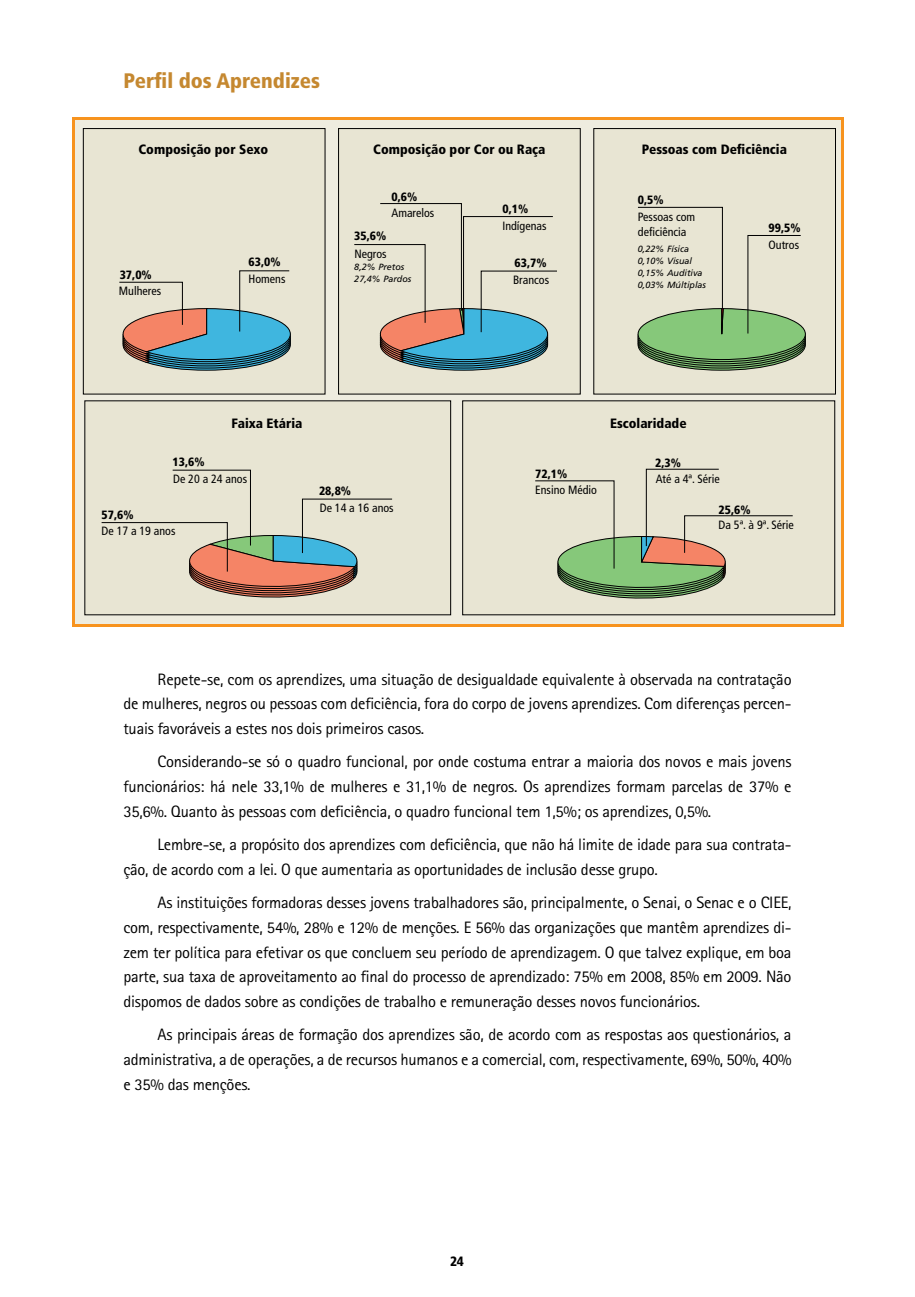
<style>
.page{position:relative;width:915px;height:1297px;background:#fff}
.page>*{position:absolute;margin:0;border:0;box-sizing:border-box;transform-origin:0 0}
.t1{font:900 condensed 21px "Frutiger LT Std";color:#c58830}
.t2{font:16.5px/24.8px "Rotis Sans Serif";letter-spacing:-.015em;color:#000;text-align:justify}
.t3{font:900 condensed 13.5px "Frutiger LT Std";color:#000}
.t4{font:condensed 12px/14.4px "Frutiger LT Std";color:#000}
.t5{font:900 condensed 12px "Frutiger LT Std";color:#000}
.t6{font:italic 9px/12px "Frutiger LT Std";color:#000}
</style>
<div class="page">
<svg style="left:72px;top:117px;width:771px;height:510px;background:#f5a546"></svg>
<div style="left:75px;top:120px;width:765px;height:503px;background:#eeecdf"></div>
<div style="left:83px;top:129px;width:242px;height:265px;background:#e8e5d3"></div>
<div style="left:83px;top:128px;width:242px;height:266px;border:1px solid #000"></div>
<div style="left:85px;top:401px;width:365px;height:214px;background:#e8e5d3"></div>
<div style="left:462px;top:401px;width:372px;height:214px;background:#e8e5d3"></div>
<div style="left:338px;top:129px;width:242px;height:265px;background:#e8e5d3"></div>
<div style="left:338px;top:128px;width:242px;height:266px;border:1px solid #000"></div>
<div style="left:593px;top:129px;width:242px;height:265px;background:#e8e5d3"></div>
<svg style="left:119px;top:270px;width:172px;height:101px"></svg>
<svg style="left:354px;top:203px;width:203px;height:168px"></svg>
<svg style="left:637px;top:207px;width:168px;height:163px"></svg>
<svg style="left:101px;top:470px;width:291px;height:128px"></svg>
<svg style="left:535px;top:469px;width:257px;height:130px"></svg>
<p class="t1" style="left:123px;top:68px;width:198px">Perfil dos Aprendizes</p>
<p class="t3" style="left:138px;top:141px;width:131px">Composição por Sexo</p>
<p class="t3" style="left:373px;top:141px;width:174px">Composição por Cor ou Raça</p>
<p class="t3" style="left:641px;top:141px;width:147px">Pessoas com Deficiência</p>
<p class="t5" style="left:248px;top:255px;width:34px">63,0%</p>
<p class="t5" style="left:120px;top:267px;width:34px">37,0%</p>
<p class="t4" style="left:248px;top:272px;width:38px">Homens</p>
<p class="t4" style="left:119px;top:284px;width:44px">Mulheres</p>
<p class="t5" style="left:391px;top:189px;width:27px">0,6%</p>
<p class="t4" style="left:391px;top:205px;width:44px">Amarelos</p>
<p class="t5" style="left:354px;top:229px;width:34px">35,6%</p>
<p class="t4" style="left:354px;top:247px;width:34px">Negros</p>
<p class="t6" style="left:354px;top:261px;width:59px">8,2% Pretos<br>27,4% Pardos</p>
<p class="t5" style="left:502px;top:202px;width:27px">0,1%</p>
<p class="t4" style="left:502px;top:219px;width:46px">Indígenas</p>
<p class="t5" style="left:514px;top:256px;width:34px">63,7%</p>
<p class="t4" style="left:513px;top:273px;width:38px">Brancos</p>
<p class="t5" style="left:637px;top:193px;width:27px">0,5%</p>
<p class="t4" style="left:637px;top:210px;width:59px">Pessoas com deficiência</p>
<p class="t6" style="left:637px;top:243px;width:70px">0,22% Física<br>0,10% Visual<br>0,15% Auditiva<br>0,03% Múltiplas</p>
<p class="t3" style="left:231px;top:415px;width:72px">Faixa Etária</p>
<p class="t3" style="left:610px;top:415px;width:78px">Escolaridade</p>
<p class="t5" style="left:173px;top:455px;width:34px">13,6%</p>
<p class="t4" style="left:173px;top:472px;width:75px">De 20 a 24 anos</p>
<p class="t5" style="left:319px;top:484px;width:34px">28,8%</p>
<p class="t5" style="left:535px;top:467px;width:34px">72,1%</p>
<p class="t4" style="left:535px;top:483px;width:63px">Ensino Médio</p>
<p class="t5" style="left:655px;top:456px;width:27px">2,3%</p>
<p class="t4" style="left:655px;top:472px;width:65px">Até a 4ª. Série</p>
<p class="t5" style="left:768px;top:221px;width:34px">99,5%</p>
<p class="t4" style="left:768px;top:238px;width:32px">Outros</p>
<p class="t5" style="left:102px;top:508px;width:34px">57,6%</p>
<p class="t4" style="left:102px;top:524px;width:75px">De 17 a 19 anos</p>
<p class="t4" style="left:320px;top:501px;width:75px">De 14 a 16 anos</p>
<p class="t5" style="left:718px;top:502px;width:34px">25,6%</p>
<p class="t4" style="left:718px;top:518px;width:77px">Da 5ª. à 9ª. Série</p>
<p class="t2" style="left:123px;top:667px;width:669px;text-indent:34px">Repete-se, com os aprendizes, uma situação de desigualdade equivalente à observada na contratação de mulheres, negros ou pessoas com deficiência, fora do corpo de jovens aprendizes. Com diferenças percen&shy;tuais favoráveis a estes nos dois primeiros casos.</p>
<p class="t2" style="left:123px;top:749px;width:669px;text-indent:34px">Considerando-se só o quadro funcional, por onde costuma entrar a maioria dos novos e mais jovens funcionários: há nele 33,1% de mulheres e 31,1% de negros. Os aprendizes formam parcelas de 37% e 35,6%. Quanto às pessoas com deficiência, o quadro funcional tem 1,5%; os aprendizes, 0,5%.</p>
<p class="t2" style="left:123px;top:832px;width:669px;text-indent:34px">Lembre-se, a propósito dos aprendizes com deficiência, que não há limite de idade para sua contrata&shy;ção, de acordo com a lei. O que aumentaria as oportunidades de inclusão desse grupo.</p>
<p class="t2" style="left:123px;top:890px;width:669px;text-indent:34px">As instituições formadoras desses jovens trabalhadores são, principalmente, o Senai, o Senac e o CIEE, com, respectivamente, 54%, 28% e 12% de menções. E 56% das organizações que mantêm aprendizes di&shy;zem ter política para efetivar os que concluem seu período de aprendizagem. O que talvez explique, em boa parte, sua taxa de aproveitamento ao final do processo de aprendizado: 75% em 2008, 85% em 2009. Não dispomos de dados sobre as condições de trabalho e remuneração desses novos funcionários.</p>
<p class="t2" style="left:123px;top:1022px;width:669px;text-indent:34px">As principais áreas de formação dos aprendizes são, de acordo com as respostas aos questionários, a administrativa, a de operações, a de recursos humanos e a comercial, com, respectivamente, 69%, 50%, 40% e 35% das menções.</p>
<p class="t3" style="left:450px;top:1253px;width:15px">24</p>
</div>
